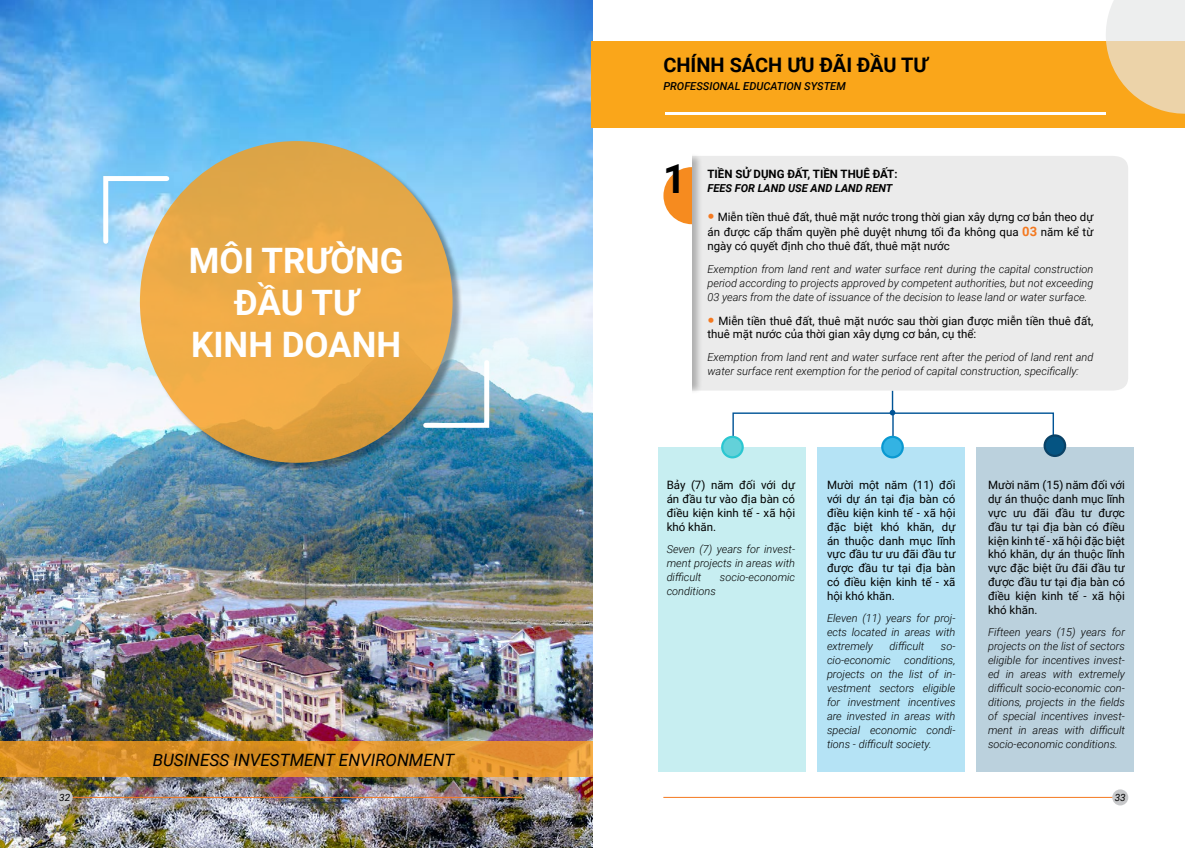
<style>
.page{position:relative;width:1185px;height:848px;background:#fff}
.page>*{position:absolute;margin:0;border:0;box-sizing:border-box;transform-origin:0 0}
.t1{font:700 40.1px "Roboto";color:#000}
.t2{font:700 35px/42px "Roboto";color:#fff;text-align:center}
.t3{font:700 20px "Roboto";color:#000}
.t4{font:italic 17px "Roboto";color:#000}
.t5{font:11.5px/13.8px "Roboto";color:#000;text-align:justify}
.t6{font:700 11.5px "Roboto";color:#000}
.t7{font:italic 300 11px/14px "Roboto";color:#000;text-align:justify}
.t8{font:italic 500 11px "Roboto";color:#000}
.t9{font:italic 700 11px "Roboto";color:#000}
.t10{font:italic 10px "Roboto";color:#000}
.s1{font-size:11px}
.s2{font-weight:700;font-size:13px;color:#f47920}
</style>
<div class="page">
<img style="left:0;top:418px;width:592px;height:430px">
<img style="left:0;top:0;width:592px;height:418px">
<div style="left:591px;top:41px;width:594px;height:87px;background:#faa61a"></div>
<hr style="left:665px;top:112px;width:441px;height:3px;background:#fff">
<svg style="left:732px;top:390px;width:323px;height:54px"></svg>
<hr style="left:892px;top:412px;width:2px;height:30px;background:#005496">
<div style="left:659px;top:447px;width:147px;height:324px;background:#c1edf0"></div>
<div style="left:817px;top:447px;width:148px;height:324px;background:#b5e3f5"></div>
<div style="left:976px;top:447px;width:157px;height:324px;background:#bbd1dd"></div>
<svg style="left:1043px;top:434px;width:23px;height:23px"></svg>
<div style="left:1046px;top:436px;width:18px;height:19px;background:#055482;border-radius:50%"></div>
<svg style="left:721px;top:436px;width:23px;height:22px"></svg>
<div style="left:723px;top:438px;width:18px;height:18px;background:#63d1d9;border-radius:50%"></div>
<div style="left:881px;top:436px;width:23px;height:22px;background:#0a99d1;border-radius:50%"></div>
<div style="left:883px;top:438px;width:19px;height:18px;background:#33b3e3;border-radius:50%"></div>
<div style="left:142px;top:142px;width:321px;height:330px;background:#000;opacity:.45"></div>
<svg style="left:140px;top:141px;width:313px;height:322px;background:#e8a846"></svg>
<svg style="left:101px;top:173px;width:71px;height:73px;background:#b0d5e6"></svg>
<svg style="left:421px;top:357px;width:71px;height:73px;background:#9cb6bc"></svg>
<svg style="left:0;top:741px;width:592px;height:36px;background:#dd9128"></svg>
<div style="left:703px;top:156px;width:425px;height:234px;background:#ebebeb"></div>
<div style="left:656px;top:153px;width:47px;height:241px;background:#000;opacity:.25"></div>
<div style="left:651px;top:141px;width:41px;height:253px;background:#fff"></div>
<svg style="left:663px;top:167px;width:29px;height:57px"></svg>
<svg style="left:1106px;top:0;width:79px;height:114px"></svg>
<hr style="left:70px;top:796px;width:452px;height:1px;background:#f47920">
<div style="left:57px;top:789px;width:16px;height:16px;background:#c7c8ca;border-radius:50%"></div>
<hr style="left:663px;top:796px;width:452px;height:1px;background:#f47920">
<div style="left:1112px;top:789px;width:16px;height:16px;background:#c7c8ca;border-radius:50%"></div>
<svg style="left:709px;top:213px;width:5px;height:5px"></svg>
<svg style="left:709px;top:317px;width:5px;height:5px"></svg>
<h2 class="t2" style="left:189px;top:238px;width:216px">MÔI TRƯỜNG<br>ĐẦU TƯ<br>KINH DOANH</h2>
<h3 class="t4" style="left:153px;top:747px;width:303px">BUSINESS INVESTMENT ENVIRONMENT</h3>
<h3 class="t3" style="left:663px;top:51px;width:266px">CHÍNH SÁCH ƯU ĐÃI ĐẦU TƯ</h3>
<p class="t8" style="left:663px;top:78px;width:184px">PROFESSIONAL EDUCATION SYSTEM</p>
<h1 class="t1" style="left:663px;top:151px;width:24px">1</h1>
<p class="t6" style="left:707px;top:166px;width:192px">TIỀN SỬ DỤNG ĐẤT, TIỀN THUÊ ĐẤT<span class="s1">:</span></p>
<p class="t9" style="left:707px;top:180px;width:187px">FEES FOR LAND USE AND LAND RENT</p>
<p class="t5" style="left:707px;top:208px;width:387px;line-height:15.6px;text-align:right">Miễn tiền thuê đất, thuê mặt nước trong thời gian xây dựng cơ bản theo dự án được cấp thẩm quyền phê duyệt nhưng tối đa không qua <span class="s2">03</span> năm kể từ</p>
<p class="t5" style="left:707px;top:238px;width:244px">ngày có quyết định cho thuê đất, thuê mặt nước</p>
<p class="t7" style="left:707px;top:261px;width:387px">Exemption from land rent and water surface rent during the capital construction period according to projects approved by competent authorities, but not exceeding 03 years from the date of issuance of the decision to lease land or water surface.</p>
<p class="t5" style="left:707px;top:313px;width:387px;text-indent:11px">Miễn tiền thuê đất, thuê mặt nước sau thời gian được miễn tiền thuê đất, thuê mặt nước của thời gian xây dựng cơ bản, cụ thể:</p>
<p class="t7" style="left:707px;top:349px;width:387px">Exemption from land rent and water surface rent after the period of land rent and water surface rent exemption for the period of capital construction, specifically:</p>
<p class="t5" style="left:667px;top:478px;width:130px">Bảy (7) năm đối với dự án đầu tư vào địa bàn có điều kiện kinh tế - xã hội khó khăn.</p>
<p class="t7" style="left:667px;top:542px;width:130px">Seven (7) years for invest&shy;ment projects in areas with difficult</p>
<p class="t7" style="left:720px;top:570px;width:77px">socio-economic</p>
<p class="t7" style="left:667px;top:584px;width:51px">conditions</p>
<p class="t5" style="left:827px;top:478px;width:130px">Mười một năm (11) đối với dự án tại địa bàn có điều kiện kinh tế - xã hội đặc biệt khó khăn, dự án thuộc danh mục lĩnh vực đầu tư ưu đãi đầu tư được đầu tư tại địa bàn có điều kiện kinh tế - xã hội khó khăn.</p>
<p class="t7" style="left:827px;top:611px;width:130px">Eleven (11) years for proj&shy;ects located in areas with extremely</p>
<p class="t7" style="left:890px;top:639px;width:36px">difficult</p>
<p class="t7" style="left:827px;top:639px;width:130px;text-indent:114px">so&shy;cio-economic conditions, projects on the list of in&shy;vestment sectors eligible for investment incentives are invested in areas with special economic condi&shy;tions - difficult society.</p>
<p class="t5" style="left:988px;top:478px;width:138px">Mười năm (15) năm đối với dự án thuộc danh mục lĩnh vực ưu đãi đầu tư được đầu tư tại địa bàn có điều kiện kinh tế - xã hội đặc biệt khó khăn, dự án thuộc lĩnh vực đặc biệt ữu đãi đầu tư được đầu tư tại địa bàn có điều kiện kinh tế - xã hội khó khăn.</p>
<p class="t7" style="left:988px;top:624px;width:138px">Fifteen years (15) years for projects on the list of sectors eligible for incentives invest&shy;ed in areas with extremely difficult socio-economic con&shy;ditions, projects in the fields of special incentives invest&shy;ment in areas with difficult socio-economic conditions.</p>
<p class="t10" style="left:59px;top:790px;width:12px">32</p>
<p class="t10" style="left:1115px;top:790px;width:12px">33</p>
</div>
